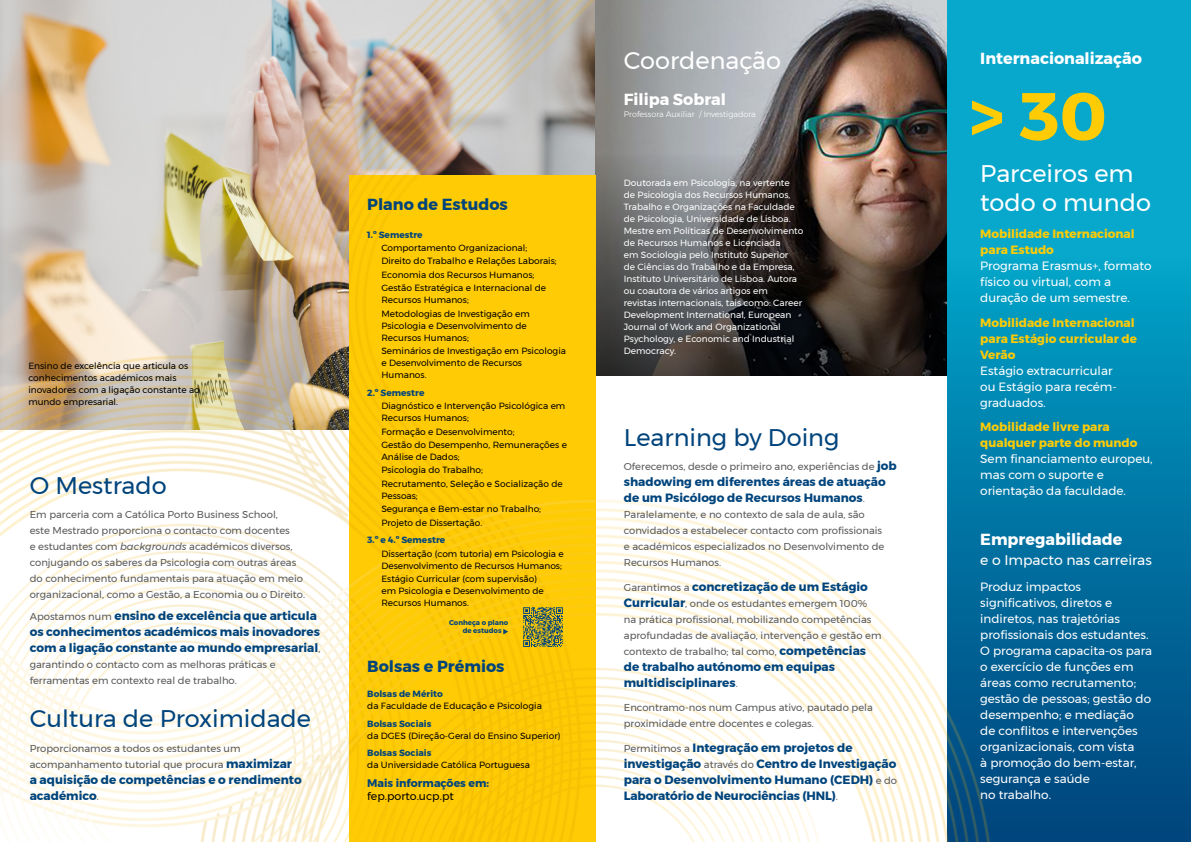
<style>
.page{position:relative;width:1191px;height:842px;background:#fff}
.page>*{position:absolute;margin:0;border:0;box-sizing:border-box;transform-origin:0 0}
.t1{font:700 67.2px "Montserrat";color:#ffcb05}
.t2{font:24px "Montserrat";color:#00447c}
.t3{font:24px/28.8px "Montserrat";color:#fff}
.t4{font:700 16px "Montserrat";color:#fff}
.t5{font:700 16px "Montserrat";color:#00447c}
.t6{font:14px "Montserrat";color:#fff}
.t7{font:12px/16px "Montserrat";color:#fff}
.t8{font:700 12px/16px "Montserrat";color:#00447c}
.t9{font:700 12px/16px "Montserrat";color:#ffcb05}
.t10{font:700 11px/13px "Montserrat";color:#00447c}
.t11{font:10px/16px "Montserrat";color:#58595b}
.t12{font:9px/12px "Montserrat";color:#000}
.t13{font:9px/12px "Montserrat";color:#fff}
.t14{font:700 9px "Montserrat";color:#00447c}
.t15{font:300 8px "Montserrat";color:#fff}
.t16{font:700 7px/8px "Montserrat";color:#00447c}
.s1{font-style:italic}
.s2{font-weight:400;font-size:10px;color:#58595b}
.s3{font-weight:700;font-size:12px;color:#00447c}
.s4{font-weight:700;color:#00447c}
.s5{font-weight:400;color:#000}
.s6{font-weight:700;color:#ffcb05}
.s7{font-weight:400;color:#fff}
</style>
<div class="page">
<img style="left:0;top:0;width:1191px;height:842px">
<svg style="left:503px;top:629px;width:5px;height:5px"></svg>
<svg style="left:523px;top:607px;width:40px;height:40px;background:#7e8540"></svg>
<p class="t12" style="left:28px;top:359px;width:161px">Ensino de excelência que articula os</p>
<p class="t12" style="left:28px;top:371px;width:173px">conhecimentos académicos mais inovadores com a ligação constante ao mundo empresarial.</p>
<p class="t2" style="left:30px;top:467px;width:138px">O Mestrado</p>
<p class="t11" style="left:30px;top:507px;width:277px">Em parceria com a Católica Porto Business School,<br>este Mestrado proporciona o contacto com docentes<br>e estudantes com <span class="s1">backgrounds</span> académicos diversos, conjugando os saberes da Psicologia com outras áreas do conhecimento fundamentais para atuação em meio organizacional, como a Gestão, a Economia ou o Direito.</p>
<p class="t8" style="left:30px;top:608px;width:292px"><span class="s2">Apostamos num</span> ensino de excelência que articula os conhecimentos académicos mais inovadores com a ligação constante ao mundo empresarial<span class="s2">,</span></p>
<p class="t11" style="left:30px;top:656px;width:247px">garantindo o contacto com as melhoras práticas e ferramentas em contexto real de trabalho.</p>
<p class="t2" style="left:30px;top:700px;width:283px">Cultura de Proximidade</p>
<p class="t11" style="left:30px;top:740px;width:264px">Proporcionamos a todos os estudantes um acompanhamento tutorial que procura <span class="s3">maximizar</span></p>
<p class="t8" style="left:30px;top:771px;width:273px">a aquisição de competências e o rendimento académico<span class="s2">.</span></p>
<p class="t5" style="left:367px;top:192px;width:142px">Plano de Estudos</p>
<p class="t14" style="left:367px;top:227px;width:57px">1.º Semestre</p>
<p class="t12" style="left:381px;top:242px;width:147px">Comportamento Organizacional;</p>
<p class="t12" style="left:381px;top:255px;width:177px">Direito do Trabalho e Relações Laborais;</p>
<p class="t12" style="left:381px;top:269px;width:154px">Economia dos Recursos Humanos;</p>
<p class="t12" style="left:381px;top:282px;width:166px">Gestão Estratégica e Internacional de<br>Recursos Humanos;</p>
<p class="t12" style="left:381px;top:307px;width:150px">Metodologias de Investigação em<br>Psicologia e Desenvolvimento de<br>Recursos Humanos;</p>
<p class="t12" style="left:381px;top:345px;width:186px">Seminários de Investigação em Psicologia e Desenvolvimento de Recursos<br>Humanos.</p>
<p class="t14" style="left:367px;top:385px;width:59px">2.º Semestre</p>
<p class="t12" style="left:381px;top:400px;width:185px">Diagnóstico e Intervenção Psicológica em<br>Recursos Humanos;</p>
<p class="t12" style="left:381px;top:425px;width:135px">Formação e Desenvolvimento;</p>
<p class="t12" style="left:381px;top:439px;width:187px">Gestão do Desempenho, Remunerações e<br>Análise de Dados;</p>
<p class="t12" style="left:381px;top:464px;width:103px">Psicologia do Trabalho;</p>
<p class="t12" style="left:381px;top:478px;width:183px">Recrutamento, Seleção e Socialização de<br>Pessoas;</p>
<p class="t12" style="left:381px;top:503px;width:161px">Segurança e Bem-estar no Trabalho;</p>
<p class="t12" style="left:381px;top:516px;width:102px">Projeto de Dissertação.</p>
<p class="t14" style="left:367px;top:533px;width:80px">3.º e 4.º Semestre</p>
<p class="t12" style="left:381px;top:547px;width:184px">Dissertação (com tutoria) em Psicologia e<br>Desenvolvimento de Recursos Humanos;</p>
<p class="t12" style="left:381px;top:573px;width:164px">Estágio Curricular (com supervisão) em Psicologia e Desenvolvimento de<br>Recursos Humanos.</p>
<p class="t16" style="left:463px;top:619px;width:47px;text-indent:-14px">Conheça o plano de estudos</p>
<p class="t5" style="left:367px;top:654px;width:139px">Bolsas e Prémios</p>
<p class="t12" style="left:367px;top:687px;width:176px"><span class="s4">Bolsas de Mérito<br></span>da Faculdade de Educação e Psicologia</p>
<p class="t12" style="left:367px;top:717px;width:195px"><span class="s4">Bolsas Sociais<br></span>da DGES (Direção-Geral do Ensino Superior)</p>
<p class="t12" style="left:367px;top:747px;width:164px"><span class="s4">Bolsas Sociais<br></span>da Universidade Católica Portuguesa</p>
<p class="t10" style="left:367px;top:776px;width:123px">Mais informações em: <span class="s5">fep.porto.ucp.pt</span></p>
<p class="t3" style="left:624px;top:45px;width:159px">Coordenação</p>
<p class="t4" style="left:624px;top:86px;width:104px">Filipa Sobral</p>
<p class="t15" style="left:624px;top:108px;width:133px">Professora Auxiliar / Investigadora</p>
<p class="t13" style="left:624px;top:177px;width:181px">Doutorada em Psicologia, na vertente de Psicologia dos Recursos Humanos, Trabalho e Organizações na Faculdade de Psicologia, Universidade de Lisboa.<br>Mestre em Políticas de Desenvolvimento de Recursos Humanos e Licenciada<br>em Sociologia pelo Instituto Superior<br>de Ciências do Trabalho e da Empresa, Instituto Universitário de Lisboa. Autora ou coautora de vários artigos em<br>revistas internacionais, tais como: Career Development International, European Journal of Work and Organizational Psychology, e Economic and Industrial Democracy.</p>
<p class="t2" style="left:624px;top:419px;width:217px">Learning by Doing</p>
<p class="t11" style="left:624px;top:458px;width:274px">Oferecemos, desde o primeiro ano, experiências de <span class="s3">job</span></p>
<p class="t8" style="left:624px;top:474px;width:263px">shadowing em diferentes áreas de atuação de um Psicólogo de Recursos Humanos<span class="s2">.</span></p>
<p class="t11" style="left:624px;top:506px;width:262px">Paralelamente, e no contexto de sala de aula, são convidados a estabelecer contacto com profissionais e académicos especializados no Desenvolvimento de Recursos Humanos.</p>
<p class="t8" style="left:624px;top:578px;width:245px"><span class="s2">Garantimos a</span> concretização de um Estágio</p>
<p class="t11" style="left:624px;top:595px;width:259px"><span class="s3">Curricular</span>, onde os estudantes emergem 100% na prática profissional, mobilizando competências aprofundadas de avaliação, intervenção e gestão em contexto de trabalho; tal como, <span class="s3">competências</span></p>
<p class="t8" style="left:624px;top:658px;width:213px">de trabalho autónomo em equipas multidisciplinares<span class="s2">.</span></p>
<p class="t11" style="left:624px;top:699px;width:250px">Encontramo-nos num Campus ativo, pautado pela proximidade entre docentes e colegas.</p>
<p class="t8" style="left:624px;top:739px;width:275px"><span class="s2">Permitimos a</span> Integração em projetos de investigação <span class="s2">através do</span> Centro de Investigação para o Desenvolvimento Humano (CEDH) <span class="s2">e do </span>Laboratório de Neurociências (HNL)<span class="s2">.</span></p>
<p class="t4" style="left:980px;top:45px;width:163px">Internacionalização</p>
<p class="t1" style="left:969px;top:62px;width:139px">&gt; 30</p>
<p class="t3" style="left:980px;top:159px;width:172px">Parceiros em todo o mundo</p>
<p class="t7" style="left:980px;top:226px;width:173px"><span class="s6">Mobilidade Internacional para Estudo<br></span>Programa Erasmus+, formato físico ou virtual, com a duração de um semestre.</p>
<p class="t9" style="left:980px;top:315px;width:158px">Mobilidade Internacional para Estágio curricular de<br>Verão<br><span class="s7">Estágio extracurricular<br>ou Estágio para recém&shy;graduados.</span></p>
<p class="t7" style="left:980px;top:419px;width:174px"><span class="s6">Mobilidade livre para qualquer parte do mundo<br></span>Sem financiamento europeu, mas com o suporte e orientação da faculdade.</p>
<p class="t4" style="left:980px;top:527px;width:144px">Empregabilidade</p>
<p class="t6" style="left:980px;top:549px;width:173px">e o Impacto nas carreiras</p>
<p class="t7" style="left:980px;top:579px;width:173px">Produz impactos significativos, diretos e indiretos, nas trajetórias profissionais dos estudantes.<br>O programa capacita-os para o exercício de funções em áreas como recrutamento; gestão de pessoas; gestão do desempenho; e mediação<br>de conflitos e intervenções organizacionais, com vista<br>à promoção do bem-estar, segurança e saúde<br>no trabalho.</p>
</div>
